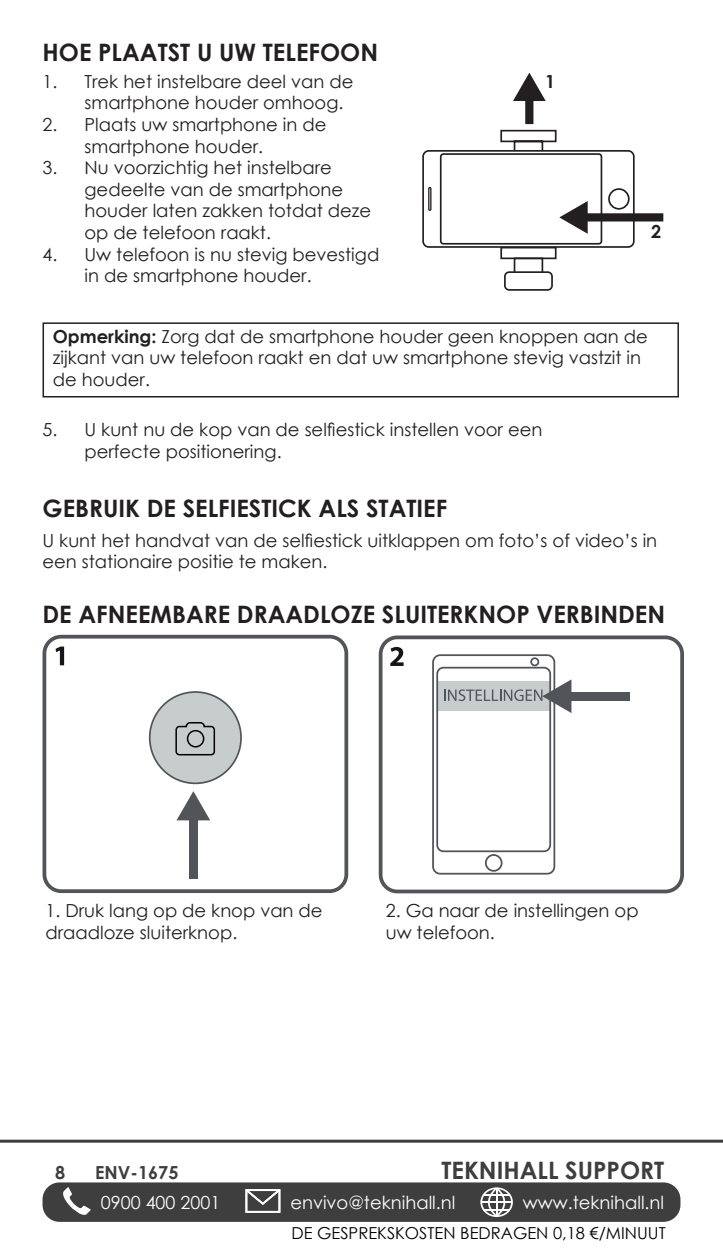
<style>
.page{position:relative;width:723px;height:1259px;background:#fff}
.page>*{position:absolute;margin:0;border:0;box-sizing:border-box;transform-origin:0 0}
.Rubrik{font:700 24px "Century Gothic";color:#231f20}
.t1{font:700 24px "Century Gothic";color:#3e3e3f}
.Brød_tabualtor{font:18px/21.6px "Century Gothic";color:#231f20}
.Brødtekst{font:18px/21.6px "Century Gothic";color:#231f20}
.t2{font:18px "Century Gothic";color:#fff}
.t3{font:700 18px "Century Gothic";color:#3e3e3f}
.Brød_tabualtor-2{font:700 18px "Century Gothic";color:#231f20}
.t4{font:16.5px "Century Gothic";color:#000001}
.s1{font-weight:700}
</style>
<div class="page">
<div style="left:43px;top:1182px;width:637px;height:39px;background:#3e3e3f;border-radius:17px"></div>
<svg style="left:63px;top:1187px;width:28px;height:28px"></svg>
<svg style="left:245px;top:1189px;width:35px;height:23px"></svg>
<svg style="left:480px;top:1187px;width:33px;height:30px"></svg>
<hr style="left:0;top:1139px;width:723px;height:3px;background:#3e3e3f">
<div style="left:514px;top:257px;width:29px;height:17px;border:2px solid #231f20"></div>
<div style="left:504px;top:271px;width:49px;height:20px;border:2px solid #231f20;border-radius:4px"></div>
<div style="left:422px;top:150px;width:213px;height:98px;border:2px solid #231f20;border-radius:6px"></div>
<div style="left:440px;top:153px;width:162px;height:92px;border:2px solid #231f20;border-radius:3px"></div>
<div style="left:608px;top:188px;width:21px;height:22px;border:2px solid #231f20;border-radius:50%"></div>
<div style="left:428px;top:187px;width:3px;height:24px;border:1px solid #231f20"></div>
<div style="left:583px;top:213px;width:80px;height:8px;background:#231f20"></div>
<svg style="left:499px;top:129px;width:89px;height:131px"></svg>
<div style="left:525px;top:96px;width:8px;height:28px;background:#231f20"></div>
<svg style="left:513px;top:73px;width:33px;height:28px"></svg>
<div style="left:43px;top:322px;width:636px;height:75px;border:2px solid #231f20"></div>
<div style="left:43px;top:635px;width:305px;height:258px;border:4px solid #515458;border-radius:17px"></div>
<div style="left:150px;top:692px;width:91px;height:91px;background:#c7cccd;border-radius:50%"></div>
<div style="left:149px;top:691px;width:93px;height:93px;border:2px solid #515458;border-radius:50%"></div>
<div style="left:189px;top:819px;width:9px;height:59px;background:#515458"></div>
<svg style="left:176px;top:791px;width:34px;height:29px"></svg>
<svg style="left:56px;top:646px;width:8px;height:19px"></svg>
<div style="left:379px;top:635px;width:305px;height:258px;border:4px solid #515458;border-radius:17px"></div>
<div style="left:432px;top:654px;width:123px;height:220px;border:2px solid #515458;border-radius:7px"></div>
<div style="left:437px;top:681px;width:113px;height:30px;background:#c7cccd"></div>
<div style="left:436px;top:667px;width:115px;height:185px;border:2px solid #515458;border-radius:6px"></div>
<div style="left:485px;top:854px;width:17px;height:17px;border:2px solid #515458;border-radius:50%"></div>
<div style="left:530px;top:657px;width:9px;height:9px;border:2px solid #515458;border-radius:50%"></div>
<div style="left:570px;top:692px;width:60px;height:8px;background:#515458"></div>
<svg style="left:444px;top:679px;width:127px;height:34px"></svg>
<svg style="left:390px;top:647px;width:14px;height:19px"></svg>
<svg style="left:175px;top:722px;width:41px;height:34px"></svg>
<p class="Rubrik" style="left:43px;top:34px;width:337px">HOE PLAATST U UW TELEFOON</p>
<p class="Brød_tabualtor" style="left:43px;top:70px;width:312px">1. Trek het instelbare deel van de</p>
<p class="Brød_tabualtor-2" style="left:545px;top:68px;width:12px">1</p>
<p class="Brød_tabualtor" style="left:85px;top:92px;width:260px">smartphone houder omhoog.</p>
<p class="Brød_tabualtor" style="left:85px;top:113px;width:243px;text-indent:-42px">2. Plaats uw smartphone in de smartphone houder.</p>
<p class="Brød_tabualtor" style="left:85px;top:157px;width:288px;text-indent:-42px">3. Nu voorzichtig het instelbare gedeelte van de smartphone houder laten zakken totdat deze op de telefoon raakt.</p>
<p class="Brød_tabualtor" style="left:85px;top:243px;width:296px;text-indent:-42px">4. Uw telefoon is nu stevig bevestigd in de smartphone houder.</p>
<p class="Brød_tabualtor-2" style="left:651px;top:218px;width:12px">2</p>
<p class="Brødtekst" style="left:53px;top:325px;width:596px"><span class="s1">Opmerking:</span> Zorg dat de smartphone houder geen knoppen aan de zijkant van uw telefoon raakt en dat uw smartphone stevig vastzit in de houder.</p>
<p class="Brød_tabualtor" style="left:85px;top:418px;width:459px;text-indent:-42px">5. U kunt nu de kop van de selfiestick instellen voor een perfecte positionering.</p>
<p class="Rubrik" style="left:43px;top:490px;width:406px">GEBRUIK DE SELFIESTICK ALS STATIEF</p>
<p class="Brødtekst" style="left:43px;top:529px;width:616px">U kunt het handvat van de selfiestick uitklappen om foto’s of video’s in een stationaire positie te maken.</p>
<p class="Rubrik" style="left:43px;top:596px;width:624px">DE AFNEEMBARE DRAADLOZE SLUITERKNOP VERBINDEN</p>
<p class="Brødtekst" style="left:45px;top:899px;width:279px">1. Druk lang op de knop van de draadloze sluiterknop.</p>
<p class="Brødtekst" style="left:386px;top:899px;width:254px">2. Ga naar de instellingen op uw telefoon.</p>
<h1 class="t1" style="left:441px;top:1151px;width:224px">TEKNIHALL SUPPORT</h1>
<p class="t3" style="left:55px;top:1158px;width:12px">8</p>
<p class="t3" style="left:95px;top:1158px;width:85px">ENV-1675</p>
<p class="t2" style="left:101px;top:1189px;width:121px">0900 400 2001</p>
<p class="t2" style="left:290px;top:1189px;width:167px">envivo@teknihall.nl</p>
<p class="t2" style="left:523px;top:1189px;width:143px">www.teknihall.nl</p>
<p class="t4" style="left:291px;top:1221px;width:376px">DE GESPREKSKOSTEN BEDRAGEN 0,18 €/MINUUT</p>
</div>
